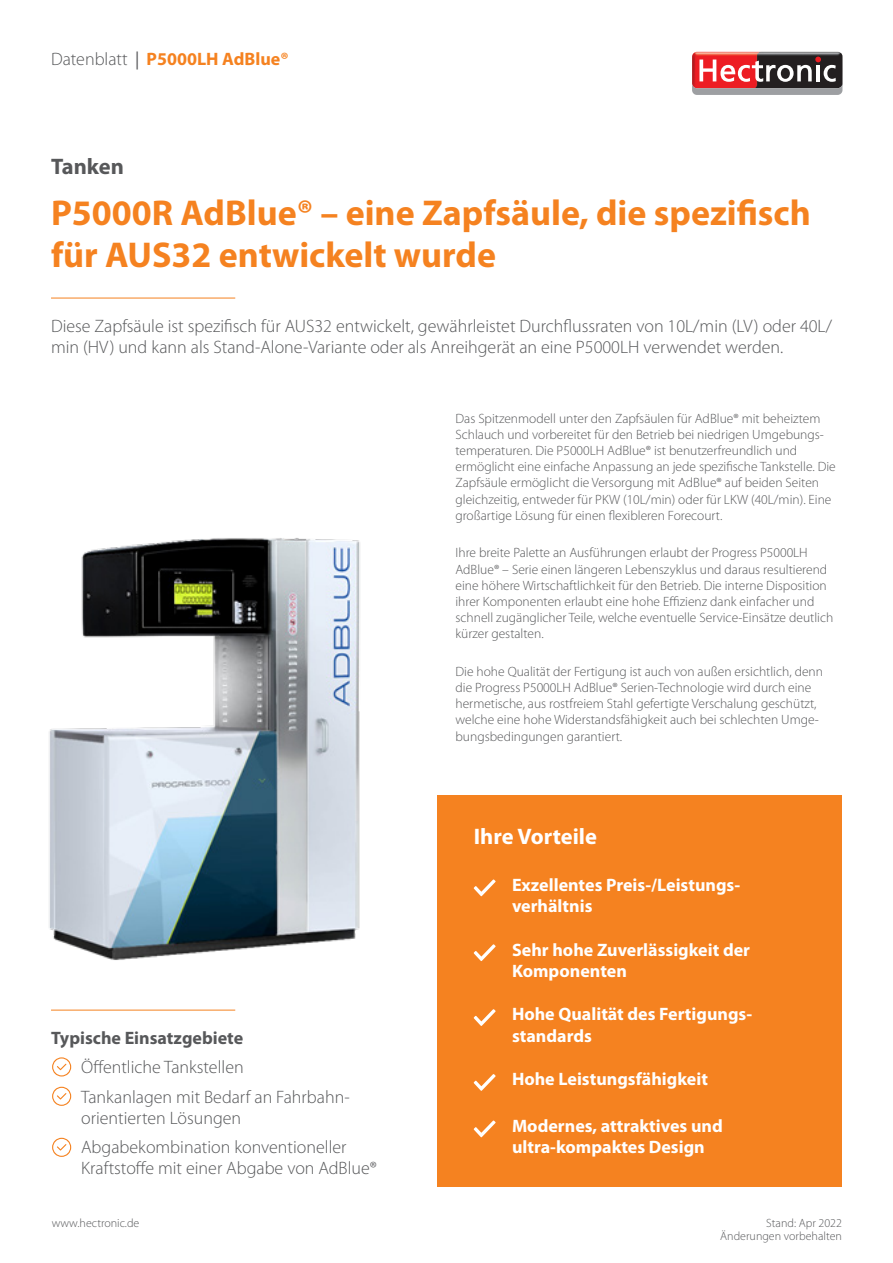
<style>
.page{position:relative;width:893px;height:1263px;background:#fff}
.page>*{position:absolute;margin:0;border:0;box-sizing:border-box;transform-origin:0 0}
.t1{font:700 36px/42px "Myriad Pro";color:#f58220}
.t2{font:700 22.5px "Myriad Pro";color:#fff}
.t3{font:700 22.5px "Myriad Pro";color:#57585a}
.t4{font:300 18px/29.5px "Myriad Pro";color:#57585a}
.t5{font:700 18px/21.6px "Myriad Pro";color:#fff}
.t6{font:700 18px "Myriad Pro";color:#f58220}
.t7{font:700 18px "Myriad Pro";color:#57585a}
.t8{font:300 13.5px/16.2px "Myriad Pro";color:#57585a}
.t9{font:300 12px/13.5px "Myriad Pro";color:#57585a;text-align:right}
.s1{font-weight:300;color:#57585a}
.s2{font-weight:400;color:#57585a}
</style>
<div class="page">
<img style="left:692px;top:52px;width:150px;height:5px">
<svg style="left:692px;top:57px;width:150px;height:38px;background:#996062"></svg>
<hr style="left:51px;top:298px;width:184px;height:1px;background:#f58220">
<div style="left:437px;top:795px;width:405px;height:391px;background:#f58220"></div>
<svg style="left:474px;top:879px;width:22px;height:17px"></svg>
<svg style="left:474px;top:944px;width:22px;height:17px"></svg>
<svg style="left:474px;top:1009px;width:22px;height:17px"></svg>
<svg style="left:474px;top:1074px;width:22px;height:17px"></svg>
<svg style="left:474px;top:1120px;width:22px;height:17px"></svg>
<img style="left:49px;top:538px;width:311px;height:473px">
<svg style="left:52px;top:1057px;width:19px;height:19px"></svg>
<svg style="left:52px;top:1087px;width:19px;height:19px"></svg>
<svg style="left:52px;top:1138px;width:19px;height:19px"></svg>
<hr style="left:51px;top:1010px;width:184px;height:1px;background:#f58220">
<h3 class="t6" style="left:51px;top:47px;width:239px"><span class="s1">Datenblatt</span> <span class="s2">|</span> P5000LH AdBlue®</h3>
<h2 class="t3" style="left:51px;top:152px;width:74px">Tanken</h2>
<h1 class="t1" style="left:51px;top:190px;width:761px">P5000R AdBlue® – eine Zapfsäule, die spezifisch für AUS32 entwickelt wurde</h1>
<h3 class="t4" style="left:51px;top:316px;width:782px;line-height:21px">Diese Zapfsäule ist spezifisch für AUS32 entwickelt, gewährleistet Durchflussraten von 10L/min (LV) oder 40L/ min (HV) und kann als Stand-Alone-Variante oder als Anreihgerät an eine P5000LH verwendet werden.</h3>
<h3 class="t7" style="left:51px;top:1026px;width:194px">Typische Einsatzgebiete</h3>
<h3 class="t4" style="left:81px;top:1053px;width:270px">Öffentliche Tankstellen<br>Tankanlagen mit Bedarf an Fahrbahn-</h3>
<h3 class="t4" style="left:81px;top:1103px;width:267px">orientierten Lösungen<br>Abgabekombination konventioneller</h3>
<h3 class="t4" style="left:81px;top:1154px;width:297px">Kraftstoffe mit einer Abgabe von AdBlue®</h3>
<p class="t9" style="left:52px;top:1216px;width:89px">www.hectronic.de</p>
<p class="t8" style="left:455px;top:410px;width:382px">Das Spitzenmodell unter den Zapfsäulen für AdBlue® mit beheiztem Schlauch und vorbereitet für den Betrieb bei niedrigen Umgebungs&shy;temperaturen. Die P5000LH AdBlue® ist benutzerfreundlich und ermöglicht eine einfache Anpassung an jede spezifische Tankstelle. Die Zapfsäule ermöglicht die Versorgung mit AdBlue® auf beiden Seiten gleichzeitig, entweder für PKW (10L/min) oder für LKW (40L/min). Eine großartige Lösung für einen flexibleren Forecourt.</p>
<p class="t8" style="left:455px;top:545px;width:379px">Ihre breite Palette an Ausführungen erlaubt der Progress P5000LH AdBlue® – Serie einen längeren Lebenszyklus und daraus resultierend eine höhere Wirtschaftlichkeit für den Betrieb. Die interne Disposition ihrer Komponenten erlaubt eine hohe Effizienz dank einfacher und schnell zugänglicher Teile, welche eventuelle Service-Einsätze deutlich kürzer gestalten.</p>
<p class="t8" style="left:455px;top:663px;width:369px">Die hohe Qualität der Fertigung ist auch von außen ersichtlich, denn die Progress P5000LH AdBlue® Serien-Technologie wird durch eine hermetische, aus rostfreiem Stahl gefertigte Verschalung geschützt, welche eine hohe Widerstandsfähigkeit auch bei schlechten Umge&shy;bungsbedingungen garantiert.</p>
<h2 class="t2" style="left:474px;top:822px;width:125px">Ihre Vorteile</h2>
<h3 class="t5" style="left:512px;top:873px;width:230px">Exzellentes Preis-/Leistungs&shy;verhältnis</h3>
<h3 class="t5" style="left:512px;top:938px;width:240px">Sehr hohe Zuverlässigkeit der<br>Komponenten</h3>
<h3 class="t5" style="left:512px;top:1003px;width:242px">Hohe Qualität des Fertigungs&shy;standards</h3>
<h3 class="t5" style="left:512px;top:1068px;width:197px">Hohe Leistungsfähigkeit</h3>
<h3 class="t5" style="left:512px;top:1114px;width:212px">Modernes, attraktives und ultra-kompaktes Design</h3>
<p class="t9" style="left:720px;top:1216px;width:123px">Stand: Apr 2022<br>Änderungen vorbehalten</p>
</div>
